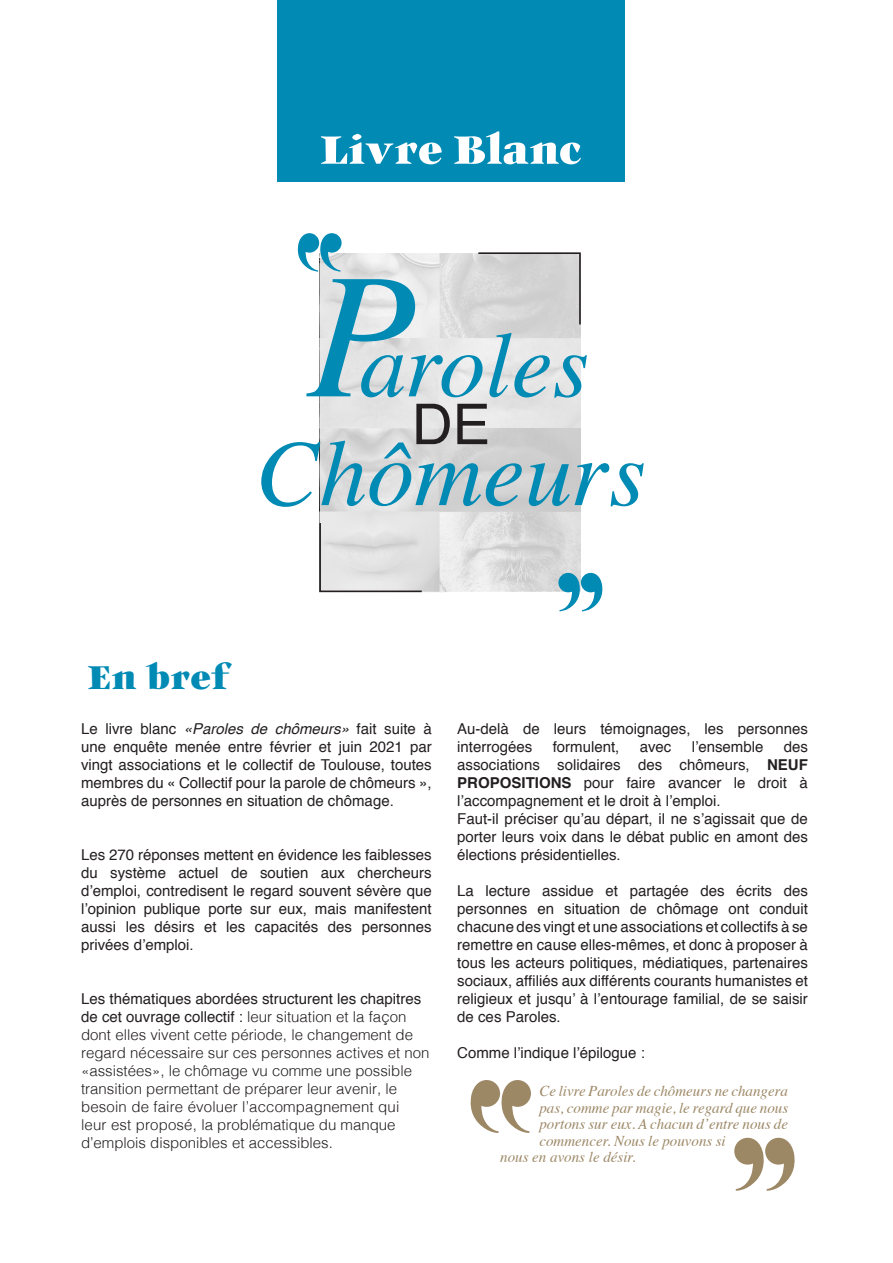
<style>
.page{position:relative;width:893px;height:1263px;background:#fff}
.page>*{position:absolute;margin:0;border:0;box-sizing:border-box;transform-origin:0 0}
.t1{font:italic 179.55px "Times";color:#008ab4}
.t2{font:italic 94.65px "Times";color:#008ab4}
.t3{font:italic 93px "Times";color:#008ab4}
.t4{font:56.25px "Helvetica";color:#231f20}
.t5{font:53.85px "Millton Serif";color:#fff}
.t6{font:45px "Millton Serif";color:#008ab4}
.t7{font:15px/18px "Helvetica";color:#231f20;text-align:justify}
.t8{font:300 15px/18px "Helvetica";color:#231f20}
.Temoignages{font:italic 15px "Times";color:#9d8866}
.s1{font-style:italic}
.s2{font-weight:400}
.s3{font-weight:700}
</style>
<div class="page">
<div style="left:277px;top:0;width:348px;height:181px;background:#008ab4"></div>
<svg style="left:320px;top:253px;width:260px;height:339px;background:#dedede"></svg>
<svg style="left:319px;top:521px;width:104px;height:72px;background:#dbdbdb"></svg>
<svg style="left:477px;top:252px;width:104px;height:74px;background:#cdcdcd"></svg>
<svg style="left:297px;top:233px;width:45px;height:39px"></svg>
<svg style="left:558px;top:573px;width:45px;height:39px"></svg>
<svg style="left:470px;top:1080px;width:61px;height:53px"></svg>
<svg style="left:734px;top:1138px;width:61px;height:53px"></svg>
<p class="t5" style="left:321px;top:125px;width:262px">Livre Blanc</p>
<p class="t1" style="left:306px;top:180px;width:111px">P</p>
<p class="t3" style="left:360px;top:284px;width:231px">aroles</p>
<p class="t4" style="left:412px;top:381px;width:80px">DE</p>
<p class="t2" style="left:256px;top:391px;width:391px">Chômeurs</p>
<p class="t6" style="left:88px;top:656px;width:146px">En bref</p>
<p class="t7" style="left:81px;top:720px;width:352px">Le livre blanc <span class="s1">«Paroles de chômeurs»</span> fait suite à une enquête menée entre février et juin 2021 par vingt associations et le collectif de Toulouse, toutes membres du « Collectif pour la parole de chômeurs », auprès de personnes en situation de chômage.</p>
<p class="t7" style="left:81px;top:846px;width:352px">Les 270 réponses mettent en évidence les faiblesses du système actuel de soutien aux chercheurs d’emploi, contredisent le regard souvent sévère que l’opinion publique porte sur eux, mais manifestent aussi les désirs et les capacités des personnes privées d’emploi.</p>
<p class="t8" style="left:81px;top:989px;width:350px"><span class="s2">Les thématiques abordées structurent les chapitres de cet ouvrage collectif :</span> leur situation et la façon dont elles vivent cette période, le changement de regard nécessaire sur ces personnes actives et non «assistées», le chômage vu comme une possible transition permettant de préparer leur avenir, le besoin de faire évoluer l’accompagnement qui<br>leur est proposé, la problématique du manque d’emplois disponibles et accessibles.</p>
<p class="t7" style="left:457px;top:720px;width:352px">Au-delà de leurs témoignages, les personnes interrogées</p>
<p class="t7" style="left:553px;top:738px;width:68px">formulent,</p>
<p class="t7" style="left:640px;top:738px;width:33px">avec</p>
<p class="t7" style="left:692px;top:738px;width:73px">l’ensemble</p>
<p class="t7" style="left:457px;top:738px;width:352px;text-indent:326px">des associations solidaires des chômeurs, <span class="s3">NEUF PROPOSITIONS</span> pour faire avancer le droit à l’accompagnement et le droit à l’emploi.</p>
<p class="t7" style="left:457px;top:810px;width:352px">Faut-il préciser qu’au départ, il ne s’agissait que de porter leurs voix dans le débat public en amont des élections présidentielles.</p>
<p class="t7" style="left:457px;top:882px;width:352px">La lecture assidue et partagée des écrits des personnes en situation de chômage ont conduit chacune des vingt et une associations et collectifs à se remettre en cause elles-mêmes, et donc à proposer à tous les acteurs politiques, médiatiques, partenaires sociaux, affiliés aux différents courants humanistes et religieux et jusqu’ à l’entourage familial, de se saisir de ces Paroles.</p>
<p class="t7" style="left:457px;top:1044px;width:189px">Comme l’indique l’épilogue :</p>
<p class="Temoignages" style="left:539px;top:1078px;width:250px">Ce livre Paroles de chômeurs ne changera</p>
<p class="Temoignages" style="left:539px;top:1095px;width:250px">pas, comme par magie, le regard que nous</p>
<p class="Temoignages" style="left:539px;top:1111px;width:250px">portons sur eux. A chacun d’entre nous de</p>
<p class="Temoignages" style="left:539px;top:1128px;width:188px">commencer. Nous le pouvons si</p>
<p class="Temoignages" style="left:500px;top:1144px;width:137px">nous en avons le désir.</p>
</div>
